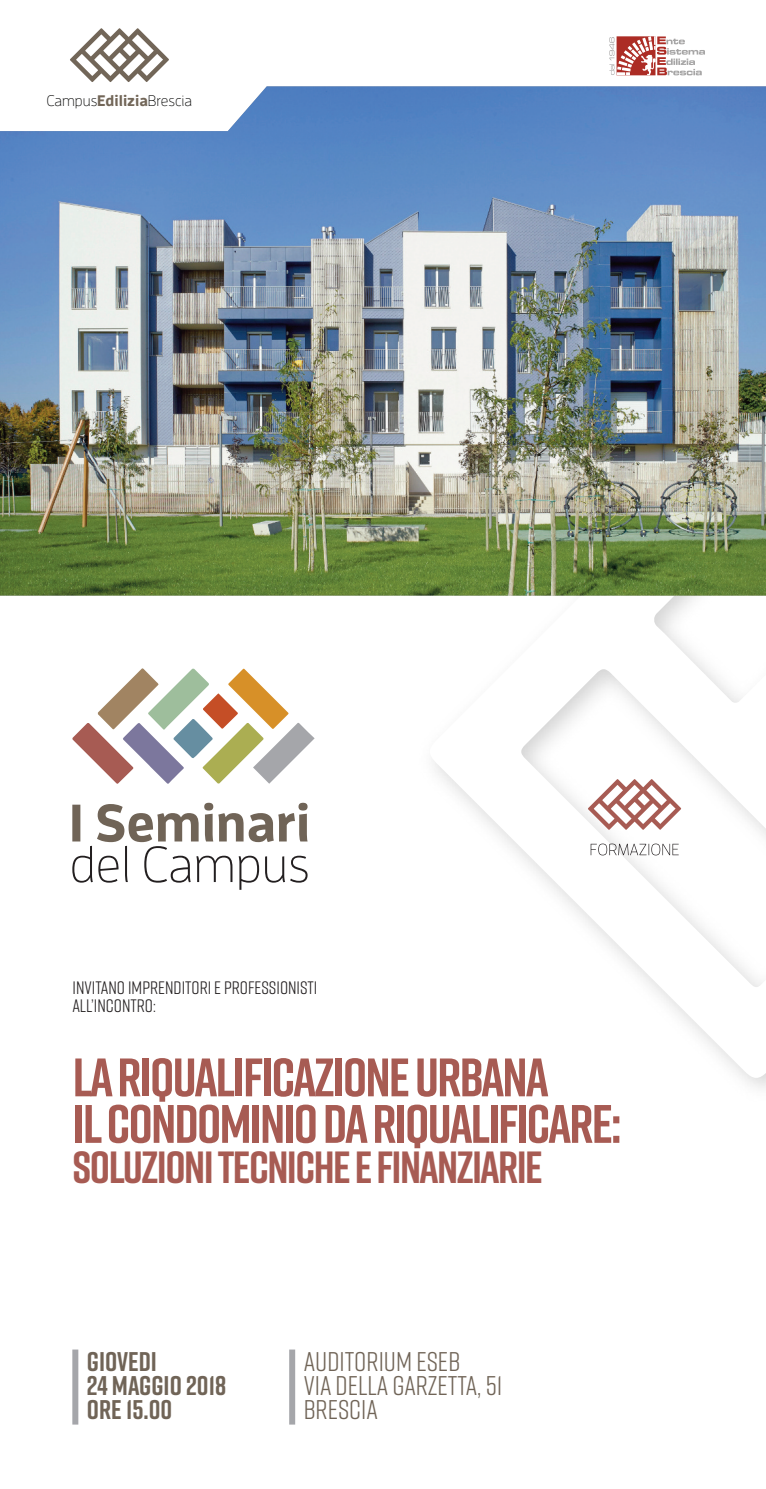
<style>
.page{position:relative;width:766px;height:1489px;background:#fff}
.page>*{position:absolute;margin:0;border:0;box-sizing:border-box;transform-origin:0 0}
.t1{font:700 54px/46.5px "Rift";letter-spacing:-.035em;color:#a75b53}
.t2{font:700 45px "Rift";letter-spacing:-.035em;color:#a75b53}
.t3{font:27px/24px "Rift";color:#706457}
.t4{font:700 27px/24px "Rift";color:#706457}
.t5{font:18px/18px "Rift";color:#231f20}
.t6{font:300 15.3px "Enzo OT";color:#050504}
.s1{font-weight:700;color:#726658}
</style>
<div class="page">
<svg style="left:427px;top:595px;width:338px;height:485px"></svg>
<img style="left:0;top:86px;width:765px;height:509px">
<svg style="left:72px;top:802px;width:235px;height:87px"></svg>
<svg style="left:72px;top:668px;width:242px;height:116px"></svg>
<div style="left:72px;top:1349px;width:6px;height:75px;background:#a5a6aa"></div>
<div style="left:289px;top:1349px;width:6px;height:75px;background:#a5a6aa"></div>
<svg style="left:70px;top:28px;width:99px;height:54px"></svg>
<svg style="left:609px;top:36px;width:95px;height:39px"></svg>
<svg style="left:587px;top:778px;width:94px;height:52px"></svg>
<svg style="left:590px;top:843px;width:88px;height:12px"></svg>
<p class="t6" style="left:46px;top:95px;width:147px">Campus<span class="s1">Edilizia</span>Brescia</p>
<p class="t5" style="left:72px;top:979px;width:246px">INVITANO IMPRENDITORI E PROFESSIONISTI<br>ALL’INCONTRO:</p>
<p class="t1" style="left:73px;top:1054px;width:550px">LARIQUALIFICAZIONEURBANA<br>ILCONDOMINIODARIQUALIFICARE:</p>
<p class="t2" style="left:73px;top:1141px;width:471px">SOLUZIONITECNICHEEFINANZIARIE</p>
<p class="t4" style="left:87px;top:1349px;width:141px">GIOVEDI<br>24 MAGGIO 2018<br>ORE 15.00</p>
<p class="t3" style="left:303px;top:1349px;width:200px">AUDITORIUM ESEB<br>VIA DELLA GARZETTA, 51<br>BRESCIA</p>
</div>
